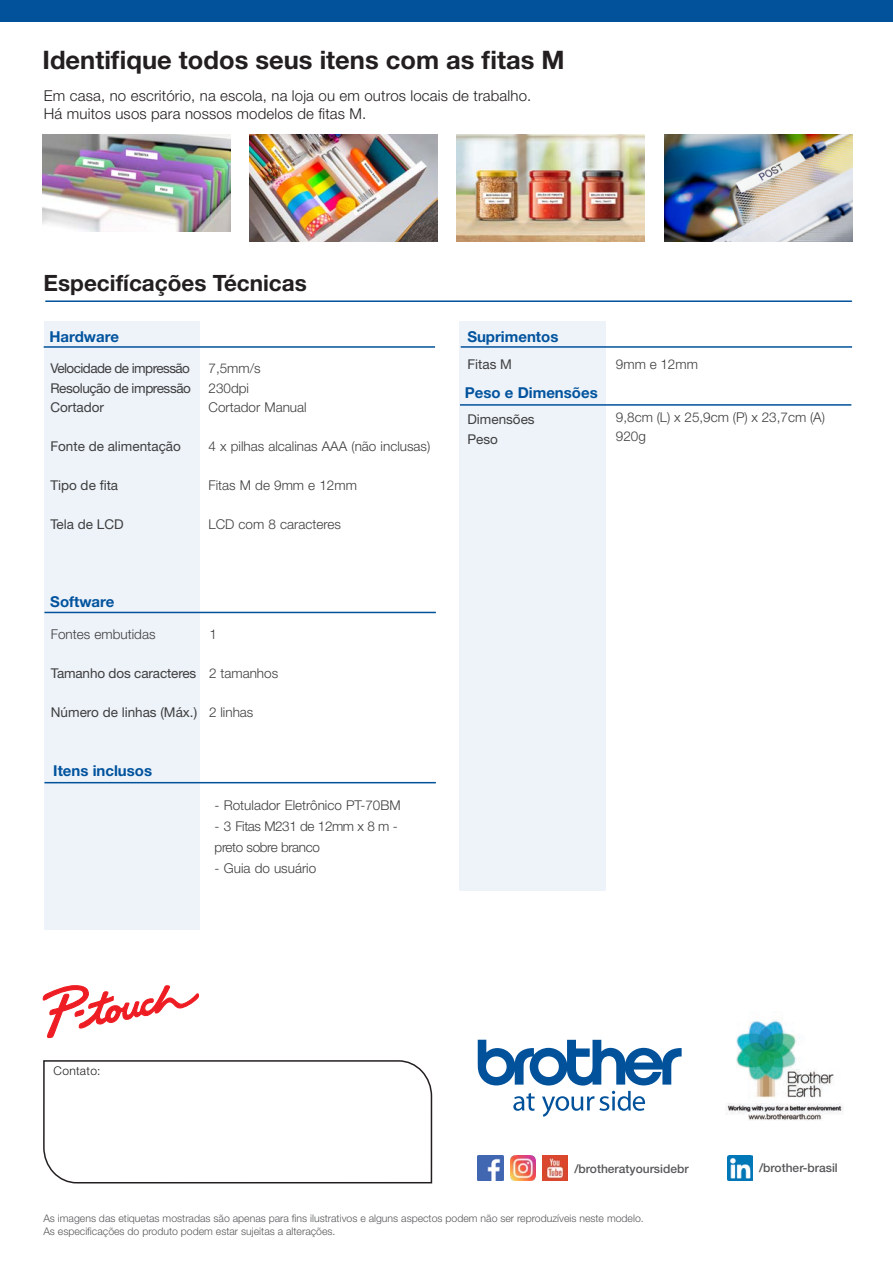
<style>
.page{position:relative;width:893px;height:1263px;background:#fff}
.page>*{position:absolute;margin:0;border:0;box-sizing:border-box;transform-origin:0 0}
.t1{font:700 25.5px "Helvetica Neue LT Std";color:#231f20}
.t2{font:700 22.5px "Helvetica Neue LT Std";color:#231f20}
.t3{font:300 15px/18px "Helvetica Neue LT Std";letter-spacing:.01em;color:#231f20}
.t4{font:700 15px "Helvetica Neue LT Std";color:#01539e}
.t5{font:300 13.5px "Helvetica Neue LT Std";color:#3e3e3f}
.t6{font:13.5px "Helvetica Neue LT Std";color:#3e3e3f}
.t7{font:300 13.5px "Helvetica Neue LT Std";letter-spacing:-.03em;color:#3e3e3f}
.t8{font:13.5px "Helvetica Neue LT Std";letter-spacing:-.04em;color:#3e3e3f}
.t9{font:13.5px "Helvetica Neue LT Std";letter-spacing:-.03em;color:#3e3e3f}
.t10{font:500 12px "Helvetica Neue LT Std";color:#57585a}
.BODY_COPY{font:300 12px "Helvetica Neue LT Std";letter-spacing:.025em;color:#231f20}
.t11{font:300 10.5px "Helvetica Neue LT Std";color:#57585a}
.s1{font-weight:300}
</style>
<div class="page">
<div style="left:0;top:0;width:685px;height:21px;background:#01519b"></div>
<div style="left:684px;top:0;width:209px;height:21px;background:#01519b"></div>
<svg style="left:43px;top:985px;width:156px;height:53px"></svg>
<svg style="left:43px;top:1060px;width:390px;height:124px"></svg>
<img style="left:726px;top:1019px;width:118px;height:102px">
<svg style="left:513px;top:1093px;width:22px;height:18px"></svg>
<svg style="left:542px;top:1091px;width:103px;height:26px"></svg>
<svg style="left:478px;top:1040px;width:204px;height:45px"></svg>
<div style="left:676px;top:1070px;width:17px;height:20px;background:#fff"></div>
<div style="left:44px;top:321px;width:156px;height:608px;background:#eef3f9"></div>
<div style="left:459px;top:321px;width:146px;height:569px;background:#eef3f9"></div>
<hr style="left:44px;top:346px;width:391px;height:2px;background:#01519b">
<hr style="left:461px;top:346px;width:391px;height:2px;background:#01519b">
<hr style="left:460px;top:404px;width:391px;height:2px;background:#01519b">
<hr style="left:44px;top:782px;width:392px;height:1px;background:#01519b">
<hr style="left:44px;top:612px;width:392px;height:1px;background:#01519b">
<hr style="left:46px;top:300px;width:805px;height:2px;background:#01519b">
<img style="left:43px;top:135px;width:187px;height:96px">
<img style="left:250px;top:135px;width:187px;height:107px">
<img style="left:457px;top:135px;width:187px;height:107px">
<img style="left:664px;top:135px;width:188px;height:107px">
<img style="left:478px;top:1155px;width:25px;height:26px">
<img style="left:510px;top:1155px;width:25px;height:26px">
<img style="left:542px;top:1155px;width:26px;height:26px">
<img style="left:727px;top:1155px;width:26px;height:26px">
<p class="t1" style="left:43px;top:44px;width:524px">Identifique todos seus itens com as fitas M</p>
<p class="t3" style="left:44px;top:87px;width:489px">Em casa, no escritório, na escola, na loja ou em outros locais de trabalho.<br>Há muitos usos para nossos modelos de fitas M.</p>
<p class="t2" style="left:44px;top:269px;width:265px">Especifícações Técnicas</p>
<p class="t4" style="left:49px;top:327px;width:71px">Hardware</p>
<p class="t8" style="left:50px;top:360px;width:141px">Velocidade de impressão</p>
<p class="t9" style="left:50px;top:380px;width:142px">Resolução de impressão</p>
<p class="t6" style="left:50px;top:399px;width:55px">Cortador</p>
<p class="t6" style="left:50px;top:438px;width:132px">Fonte de alimentação</p>
<p class="t6" style="left:50px;top:477px;width:69px">Tipo de fita</p>
<p class="t6" style="left:50px;top:516px;width:75px">Tela de LCD</p>
<p class="t5" style="left:209px;top:360px;width:54px">7,5mm/s</p>
<p class="t5" style="left:209px;top:380px;width:42px">230dpi</p>
<p class="t5" style="left:209px;top:399px;width:100px">Cortador Manual</p>
<p class="t5" style="left:209px;top:438px;width:223px">4 x pilhas alcalinas AAA (não inclusas)</p>
<p class="t5" style="left:209px;top:477px;width:150px">Fitas M de 9mm e 12mm</p>
<p class="t5" style="left:209px;top:516px;width:134px">LCD com 8 caracteres</p>
<p class="t4" style="left:50px;top:592px;width:66px">Software</p>
<p class="t5" style="left:51px;top:625px;width:106px">Fontes embutidas</p>
<p class="t5" style="left:210px;top:625px;width:9px">1</p>
<p class="t6" style="left:51px;top:665px;width:229px">Tamanho dos caracteres <span class="s1">2 tamanhos</span></p>
<p class="t6" style="left:51px;top:704px;width:204px">Número de linhas (Máx.) <span class="s1">2 linhas</span></p>
<p class="t4" style="left:53px;top:761px;width:100px">Itens inclusos</p>
<p class="t5" style="left:215px;top:796px;width:187px">- Rotulador Eletrônico PT-70BM</p>
<p class="t7" style="left:215px;top:817px;width:185px">- 3 Fitas M231 de 12mm x 8 m -</p>
<p class="t7" style="left:215px;top:838px;width:107px">preto sobre branco</p>
<p class="t5" style="left:215px;top:859px;width:103px">- Guia do usuário</p>
<p class="t4" style="left:467px;top:327px;width:93px">Suprimentos</p>
<p class="t6" style="left:467px;top:356px;width:46px">Fitas M</p>
<p class="t4" style="left:465px;top:383px;width:134px">Peso e Dimensões</p>
<p class="t6" style="left:467px;top:411px;width:69px">Dimensões</p>
<p class="t6" style="left:467px;top:431px;width:32px">Peso</p>
<p class="t5" style="left:616px;top:356px;width:83px">9mm e 12mm</p>
<p class="t5" style="left:616px;top:409px;width:211px">9,8cm (L) x 25,9cm (P) x 23,7cm (A)</p>
<p class="t5" style="left:616px;top:428px;width:32px">920g</p>
<p class="BODY_COPY" style="left:54px;top:1063px;width:49px">Contato:</p>
<p class="t10" style="left:574px;top:1161px;width:116px">/brotheratyoursidebr</p>
<p class="t10" style="left:759px;top:1160px;width:80px">/brother-brasil</p>
<p class="t11" style="left:43px;top:1212px;width:602px">As imagens das etiquetas mostradas são apenas para fins ilustrativos e alguns aspectos podem não ser reproduzíveis neste modelo.</p>
<p class="t11" style="left:43px;top:1225px;width:294px">As especificações do produto podem estar sujeitas a alterações.</p>
</div>
